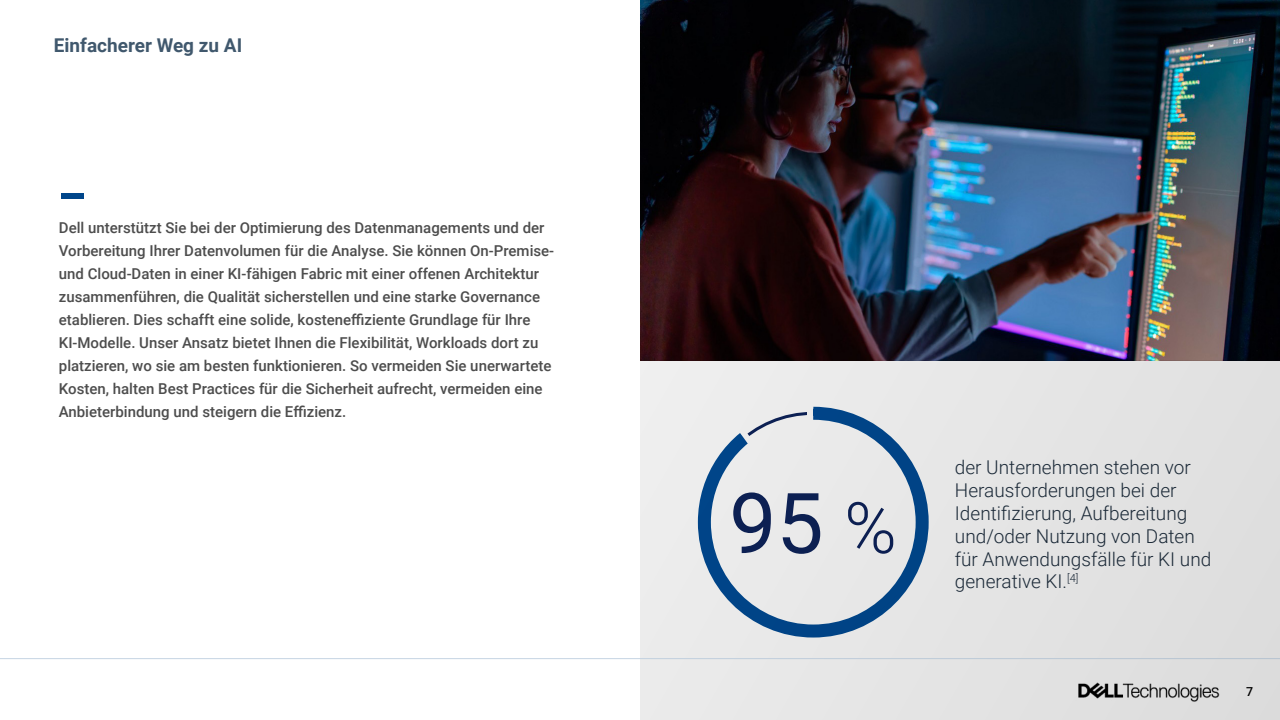
<style>
.page{position:relative;width:1280px;height:720px;background:#fff}
.page>*{position:absolute;margin:0;border:0;box-sizing:border-box;transform-origin:0 0}
.t1{font:84px "Roboto";color:#0d2155}
.t2{font:300 19px/22.8px "Roboto";color:#1d2c3b}
.t3{font:700 19px "Roboto";color:#40586d}
.t4{font:500 15px/23px "Roboto";color:#4d4d4d}
.t5{font:500 12.4px "Roboto";color:#000}
.s1{font-weight:300;font-size:71px}
</style>
<div class="page">
<img style="left:640px;top:0;width:640px;height:360px">
<hr style="left:0;top:658px;width:1280px;height:1px;background:#c5d4e3">
<div style="left:640px;top:360px;width:640px;height:360px;background:#e5e5e5"></div>
<div style="left:62px;top:193px;width:22px;height:6px;background:#00468b"></div>
<p class="t3" style="left:54px;top:32px;width:190px">Einfacherer Weg zu AI</p>
<p class="t4" style="left:59px;top:216px;width:497px">Dell unterstützt Sie bei der Optimierung des Datenmanagements und der Vorbereitung Ihrer Datenvolumen für die Analyse. Sie können On-Premise&shy;und Cloud-Daten in einer KI-fähigen Fabric mit einer offenen Architektur zusammenführen, die Qualität sicherstellen und eine starke Governance etablieren. Dies schafft eine solide, kosteneffiziente Grundlage für Ihre KI-Modelle. Unser Ansatz bietet Ihnen die Flexibilität, Workloads dort zu platzieren, wo sie am besten funktionieren. So vermeiden Sie unerwartete Kosten, halten Best Practices für die Sicherheit aufrecht, vermeiden eine Anbieterbindung und steigern die Effizienz.</p>
<h1 class="t1" style="left:729px;top:464px;width:169px">95 <span class="s1">%</span></h1>
<p class="t2" style="left:955px;top:456px;width:258px">der Unternehmen stehen vor<br>Herausforderungen bei der<br>Identifizierung, Aufbereitung und/oder Nutzung von Daten für Anwendungsfälle für KI und generative KI.<sup>[4]</sup></p>
<p class="t5" style="left:1246px;top:682px;width:9px">7</p>
</div>
